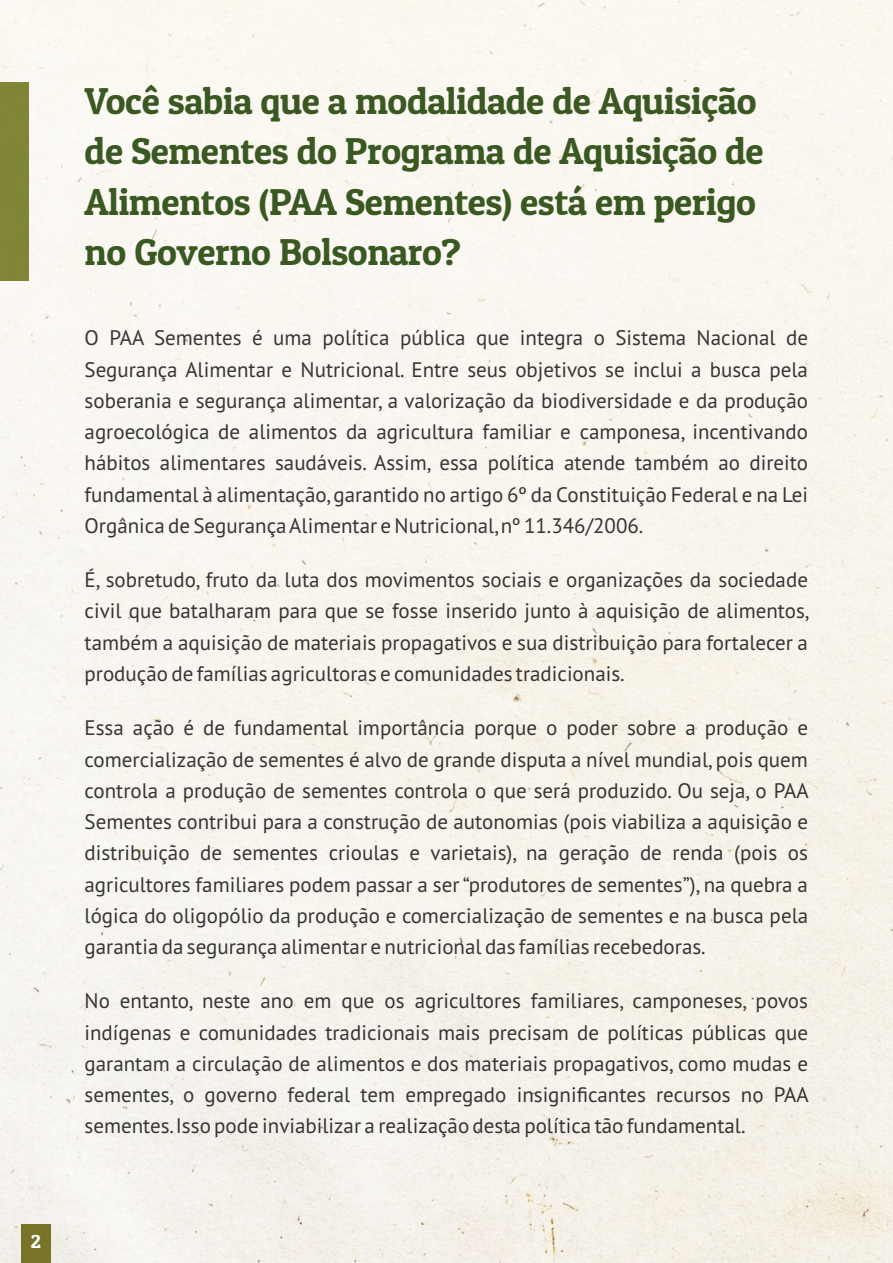
<style>
.page{position:relative;width:893px;height:1263px;background:#f8f5ee}
.page>*{position:absolute;margin:0;border:0;box-sizing:border-box;transform-origin:0 0}
.t1{font:37.5px/50.2px "Patua One";letter-spacing:-.01em;color:#3a5822}
.t2{font:21px/31.2px "PT Sans";color:#373435;text-align:justify}
.t3{font:18.9px "Patua One";color:#fefefe}
</style>
<div class="page">
<div style="left:0;top:82px;width:29px;height:199px;background:#838a39"></div>
<div style="left:21px;top:1224px;width:30px;height:39px;background:#777327"></div>
<p class="t3" style="left:31px;top:1230px;width:12px">2</p>
<h1 class="t1" style="left:85px;top:75px;width:681px">Você sabia que a modalidade de Aquisição de Sementes do Programa de Aquisição de Alimentos (PAA Sementes) está em perigo no Governo Bolsonaro?</h1>
<p class="t2" style="left:85px;top:324px;width:725px">O PAA Sementes é uma política pública que integra o Sistema Nacional de Segurança Alimentar e Nutricional. Entre seus objetivos se inclui a busca pela soberania e segurança alimentar, a valorização da biodiversidade e da produção agroecológica de alimentos da agricultura familiar e camponesa, incentivando hábitos alimentares saudáveis. Assim, essa política atende também ao direito fundamental à alimentação,garantido no artigo 6º da Constituição Federal e na Lei Orgânica de Segurança Alimentar e Nutricional,nº 11.346/2006.</p>
<p class="t2" style="left:85px;top:566px;width:727px">É, sobretudo, fruto da luta dos movimentos sociais e organizações da sociedade civil que batalharam para que se fosse inserido junto à aquisição de alimentos, também a aquisição de materiais propagativos e sua distribuição para fortalecer a produção de famílias agricultoras e comunidades tradicionais.</p>
<p class="t2" style="left:85px;top:714px;width:726px">Essa ação é de fundamental importância porque o poder sobre a produção e comercialização de sementes é alvo de grande disputa a nível mundial, pois quem controla a produção de sementes controla o que será produzido. Ou seja, o PAA Sementes contribui para a construção de autonomias (pois viabiliza a aquisição e distribuição de sementes crioulas e varietais), na geração de renda (pois os agricultores familiares podem passar a ser “produtores de sementes”), na quebra a lógica do oligopólio da produção e comercialização de sementes e na busca pela garantia da segurança alimentar e nutricional das famílias recebedoras.</p>
<p class="t2" style="left:85px;top:987px;width:726px">No entanto, neste ano em que os agricultores familiares, camponeses, povos indígenas e comunidades tradicionais mais precisam de políticas públicas que garantam a circulação de alimentos e dos materiais propagativos, como mudas e sementes, o governo federal tem empregado insignificantes recursos no PAA sementes.Isso pode inviabilizar a realização desta política tão fundamental.</p>
</div>
